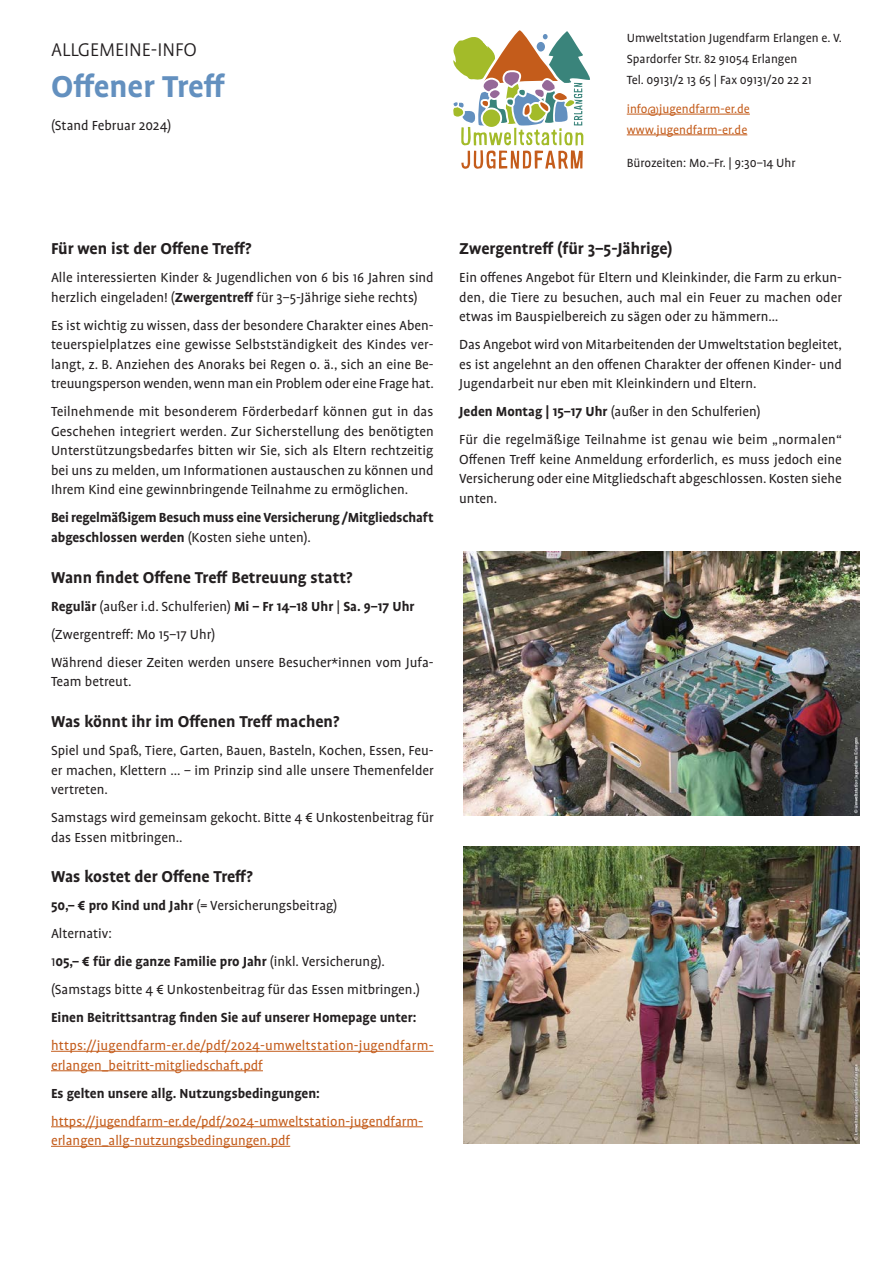
<style>
.page{position:relative;width:893px;height:1263px;background:#fff}
.page>*{position:absolute;margin:0;border:0;box-sizing:border-box;transform-origin:0 0}
.t1{font:700 34.5px "Profile OT";color:#6390bf}
.t2{font:300 21px "Profile OT";color:#231f20}
.t3{font:700 18px "Profile OT";color:#231f20}
.t4{font:15px/19.5px "Profile OT";color:#231f20;text-align:justify}
.t5{font:700 15px/19.5px "Profile OT";color:#231f20}
.t6{font:15px/19.5px "Profile OT";color:#c45c1b}
.t7{font:13.5px "Profile OT";color:#231f20}
.t8{font:13.5px "Profile OT";color:#c45c1b}
.s1{font-weight:700}
.s2{font-weight:400}
</style>
<div class="page">
<hr style="left:51px;top:1051px;width:383px;height:1px;background:#c45c1b">
<hr style="left:51px;top:1070px;width:212px;height:1px;background:#c45c1b">
<hr style="left:51px;top:1126px;width:372px;height:1px;background:#c45c1b">
<hr style="left:51px;top:1146px;width:239px;height:1px;background:#c45c1b">
<hr style="left:627px;top:114px;width:123px;height:1px;background:#c45c1b">
<hr style="left:627px;top:134px;width:120px;height:1px;background:#c45c1b">
<svg style="left:453px;top:30px;width:137px;height:139px"></svg>
<img style="left:463px;top:552px;width:396px;height:264px">
<img style="left:463px;top:847px;width:396px;height:297px">
<p class="t2" style="left:51px;top:39px;width:148px">ALLGEMEINE-INFO</p>
<p class="t1" style="left:51px;top:69px;width:176px">Offener Treff</p>
<p class="t4" style="left:51px;top:116px;width:122px">(Stand Februar 2024)</p>
<p class="t7" style="left:627px;top:31px;width:217px">Umweltstation Jugendfarm Erlangen e. V.</p>
<p class="t7" style="left:627px;top:52px;width:172px">Spardorfer Str. 82 91054 Erlangen</p>
<p class="t7" style="left:627px;top:73px;width:186px">Tel. 09131/2 13 65 | Fax 09131/20 22 21</p>
<p class="t8" style="left:627px;top:102px;width:125px">info@jugendfarm-er.de</p>
<p class="t8" style="left:627px;top:123px;width:122px">www.jugendfarm-er.de</p>
<p class="t7" style="left:627px;top:156px;width:170px">Bürozeiten: Mo.–Fr. | 9:30–14 Uhr</p>
<h3 class="t3" style="left:51px;top:239px;width:202px">Für wen ist der Offene Treff?</h3>
<p class="t4" style="left:51px;top:269px;width:384px">Alle interessierten Kinder &amp; Jugendlichen von 6 bis 16 Jahren sind herzlich eingeladen! (<span class="s1">Zwergentreff</span> für 3–5-Jährige siehe rechts)</p>
<p class="t4" style="left:51px;top:316px;width:384px">Es ist wichtig zu wissen, dass der besondere Charakter eines Aben&shy;teuerspielplatzes eine gewisse Selbstständigkeit des Kindes ver&shy;langt, z. B. Anziehen des Anoraks bei Regen o. ä., sich an eine Be&shy;treuungsperson wenden, wenn man ein Problem oder eine Frage hat.</p>
<p class="t4" style="left:51px;top:403px;width:384px">Teilnehmende mit besonderem Förderbedarf können gut in das Geschehen integriert werden. Zur Sicherstellung des benötigten Unterstützungsbedarfes bitten wir Sie, sich als Eltern rechtzeitig bei uns zu melden, um Informationen austauschen zu können und Ihrem Kind eine gewinnbringende Teilnahme zu ermöglichen.</p>
<p class="t5" style="left:51px;top:509px;width:384px">Bei regelmäßigem Besuch muss eine Versicherung /Mitgliedschaft abgeschlossen werden <span class="s2">(Kosten siehe unten).</span></p>
<h3 class="t3" style="left:51px;top:568px;width:303px">Wann findet Offene Treff Betreuung statt?</h3>
<p class="t5" style="left:51px;top:597px;width:365px">Regulär <span class="s2">(außer i.d. Schulferien)</span> Mi – Fr 14–18 Uhr <span class="s2">|</span> Sa. 9–17 Uhr</p>
<p class="t4" style="left:51px;top:625px;width:166px">(Zwergentreff: Mo 15–17 Uhr)</p>
<p class="t4" style="left:51px;top:653px;width:384px">Während dieser Zeiten werden unsere Besucher*innen vom Jufa-<br>Team betreut.</p>
<h3 class="t3" style="left:51px;top:712px;width:290px">Was könnt ihr im Offenen Treff machen?</h3>
<p class="t4" style="left:51px;top:741px;width:384px">Spiel und Spaß, Tiere, Garten, Bauen, Basteln, Kochen, Essen, Feu&shy;er machen, Klettern ... – im Prinzip sind alle unsere Themenfelder vertreten.</p>
<p class="t4" style="left:51px;top:808px;width:384px">Samstags wird gemeinsam gekocht. Bitte 4 € Unkostenbeitrag für das Essen mitbringen..</p>
<h3 class="t3" style="left:51px;top:867px;width:203px">Was kostet der Offene Treff?</h3>
<p class="t4" style="left:51px;top:897px;width:288px"><span class="s1">50,– € pro Kind und Jahr</span> (= Versicherungsbeitrag)</p>
<p class="t4" style="left:51px;top:925px;width:62px">Alternativ:</p>
<p class="t5" style="left:51px;top:953px;width:335px"><span class="s2">1</span>05,– € für die ganze Familie pro Jahr <span class="s2">(inkl. Versicherung).</span></p>
<p class="t4" style="left:51px;top:981px;width:370px">(Samstags bitte 4 € Unkostenbeitrag für das Essen mitbringen.)</p>
<p class="t5" style="left:51px;top:1009px;width:367px">Einen Beitrittsantrag finden Sie auf unserer Homepage unter:</p>
<p class="t6" style="left:51px;top:1037px;width:384px">https://jugendfarm-er.de/pdf/2024-umweltstation-jugendfarm&shy;erlangen_beitritt-mitgliedschaft.pdf</p>
<p class="t5" style="left:51px;top:1084px;width:270px">Es gelten unsere allg. Nutzungsbedingungen:</p>
<p class="t6" style="left:51px;top:1112px;width:373px">https://jugendfarm-er.de/pdf/2024-umweltstation-jugendfarm&shy;erlangen_allg-nutzungsbedingungen.pdf</p>
<h3 class="t3" style="left:459px;top:239px;width:215px">Zwergentreff (für 3–5-Jährige)</h3>
<p class="t4" style="left:459px;top:269px;width:384px">Ein offenes Angebot für Eltern und Kleinkinder, die Farm zu erkun&shy;den, die Tiere zu besuchen, auch mal ein Feuer zu machen oder etwas im Bauspielbereich zu sägen oder zu hämmern…</p>
<p class="t4" style="left:459px;top:336px;width:384px">Das Angebot wird von Mitarbeitenden der Umweltstation begleitet, es ist angelehnt an den offenen Charakter der offenen Kinder- und Jugendarbeit nur eben mit Kleinkindern und Eltern.</p>
<p class="t4" style="left:459px;top:403px;width:303px"><span class="s1">Jeden Montag | 15–17 Uhr</span> (außer in den Schulferien)</p>
<p class="t4" style="left:459px;top:431px;width:384px">Für die regelmäßige Teilnahme ist genau wie beim „normalen“ Offenen Treff keine Anmeldung erforderlich, es muss jedoch eine Versicherung oder eine Mitgliedschaft abgeschlossen. Kosten siehe unten.</p>
</div>
